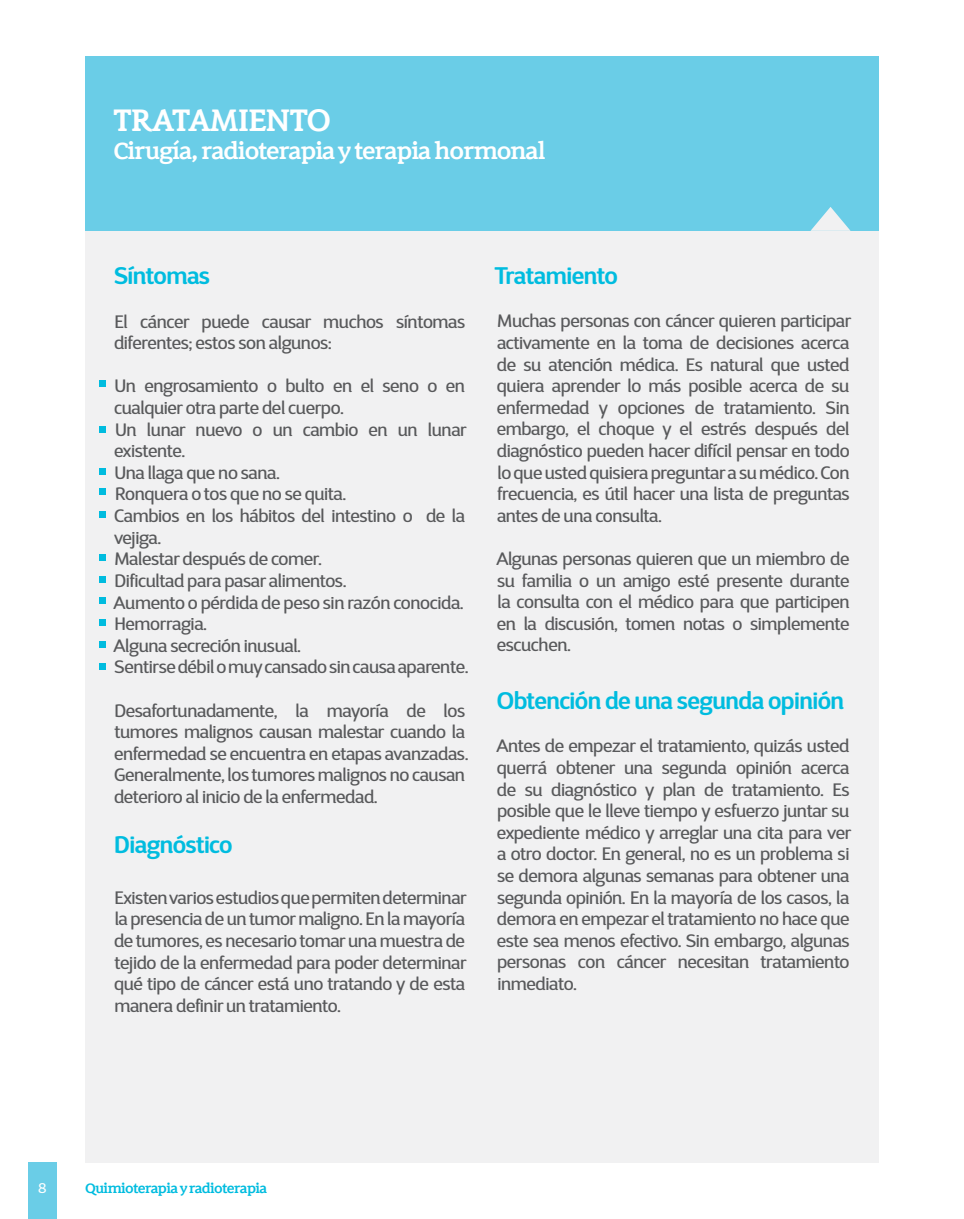
<style>
.page{position:relative;width:964px;height:1219px;background:#fff}
.page>*{position:absolute;margin:0;border:0;box-sizing:border-box;transform-origin:0 0}
.t1{font:700 32px "Filo Pro";letter-spacing:-.04em;color:#fff}
.t2{font:600 24px "D Sari";letter-spacing:-.025em;color:#00bcdf}
.t3{font:700 24px "Filo Pro";letter-spacing:-.04em;color:#fff}
.t4{font:18px/21.6px "D Sari";letter-spacing:-.025em;color:#58595b;text-align:justify}
.t5{font:700 14px "Filo Pro";letter-spacing:-.04em;color:#00bcdf}
.t6{font:14px "D Sari";color:#fff}
</style>
<div class="page">
<div style="left:85px;top:227px;width:794px;height:935px;background:#f1f1f2"></div>
<div style="left:85px;top:57px;width:794px;height:174px;background:#6acde7"></div>
<svg style="left:810px;top:207px;width:40px;height:24px"></svg>
<div style="left:28px;top:1162px;width:29px;height:57px;background:#6acde7"></div>
<svg style="left:100px;top:381px;width:6px;height:6px"></svg>
<svg style="left:100px;top:426px;width:6px;height:6px"></svg>
<svg style="left:100px;top:469px;width:6px;height:6px"></svg>
<svg style="left:100px;top:489px;width:6px;height:6px"></svg>
<svg style="left:100px;top:511px;width:6px;height:6px"></svg>
<svg style="left:100px;top:554px;width:6px;height:6px"></svg>
<svg style="left:100px;top:576px;width:6px;height:6px"></svg>
<svg style="left:100px;top:598px;width:6px;height:6px"></svg>
<svg style="left:100px;top:619px;width:6px;height:6px"></svg>
<svg style="left:100px;top:641px;width:6px;height:6px"></svg>
<svg style="left:100px;top:663px;width:6px;height:6px"></svg>
<h1 class="t1" style="left:113px;top:98px;width:219px">TRATAMIENTO</h1>
<h2 class="t3" style="left:113px;top:135px;width:434px">Cirugía, radioterapia y terapia hormonal</h2>
<h2 class="t2" style="left:114px;top:261px;width:98px">Síntomas</h2>
<p class="t4" style="left:114px;top:310px;width:353px">El cáncer puede causar muchos síntomas diferentes; estos son algunos:</p>
<p class="t4" style="left:114px;top:375px;width:356px;text-align:left">Un engrosamiento o bulto en el seno o en cualquier otra parte del cuerpo.<br>Un lunar nuevo o un cambio en un lunar existente.<br>Una llaga que no sana.<br>Ronquera o tos que no se quita.<br>Cambios en los hábitos del intestino o de la vejiga.<br>Malestar después de comer.<br>Dificultad para pasar alimentos.<br>Aumento o pérdida de peso sin razón conocida.<br>Hemorragia.<br>Alguna secreción inusual.<br>Sentirse débil o muy cansado sin causa aparente.</p>
<p class="t4" style="left:114px;top:699px;width:356px;text-align:left">Desafortunadamente, la mayoría de los tumores malignos causan malestar cuando la enfermedad se encuentra en etapas avanzadas.<br>Generalmente, los tumores malignos no causan deterioro al inicio de la enfermedad.</p>
<h2 class="t2" style="left:114px;top:830px;width:120px">Diagnóstico</h2>
<p class="t4" style="left:114px;top:886px;width:354px">Existen varios estudios que permiten determinar la presencia de un tumor maligno. En la mayoría de tumores, es necesario tomar una muestra de tejido de la enfermedad para poder determinar qué tipo de cáncer está uno tratando y de esta manera definir un tratamiento.</p>
<h2 class="t2" style="left:494px;top:261px;width:125px">Tratamiento</h2>
<p class="t4" style="left:497px;top:310px;width:356px">Muchas personas con cáncer quieren participar activamente en la toma de decisiones acerca de su atención médica. Es natural que usted quiera aprender lo más posible acerca de su enfermedad y opciones de tratamiento. Sin embargo, el choque y el estrés después del diagnóstico pueden hacer difícil pensar en todo lo que usted quisiera preguntar a su médico. Con frecuencia, es útil hacer una lista de preguntas antes de una consulta.</p>
<p class="t4" style="left:496px;top:548px;width:355px">Algunas personas quieren que un miembro de su familia o un amigo esté presente durante la consulta con el médico para que participen en la discusión, tomen notas o simplemente escuchen.</p>
<h2 class="t2" style="left:497px;top:685px;width:349px">Obtención de una segunda opinión</h2>
<p class="t4" style="left:496px;top:735px;width:356px">Antes de empezar el tratamiento, quizás usted querrá obtener una segunda opinión acerca de su diagnóstico y plan de tratamiento. Es posible que le lleve tiempo y esfuerzo juntar su expediente médico y arreglar una cita para ver a otro doctor. En general, no es un problema si se demora algunas semanas para obtener una segunda opinión. En la mayoría de los casos, la demora en empezar el tratamiento no hace que este sea menos efectivo. Sin embargo, algunas personas con cáncer necesitan tratamiento inmediato.</p>
<p class="t6" style="left:38px;top:1179px;width:10px">8</p>
<p class="t5" style="left:85px;top:1179px;width:184px">Quimioterapia y radioterapia</p>
</div>
